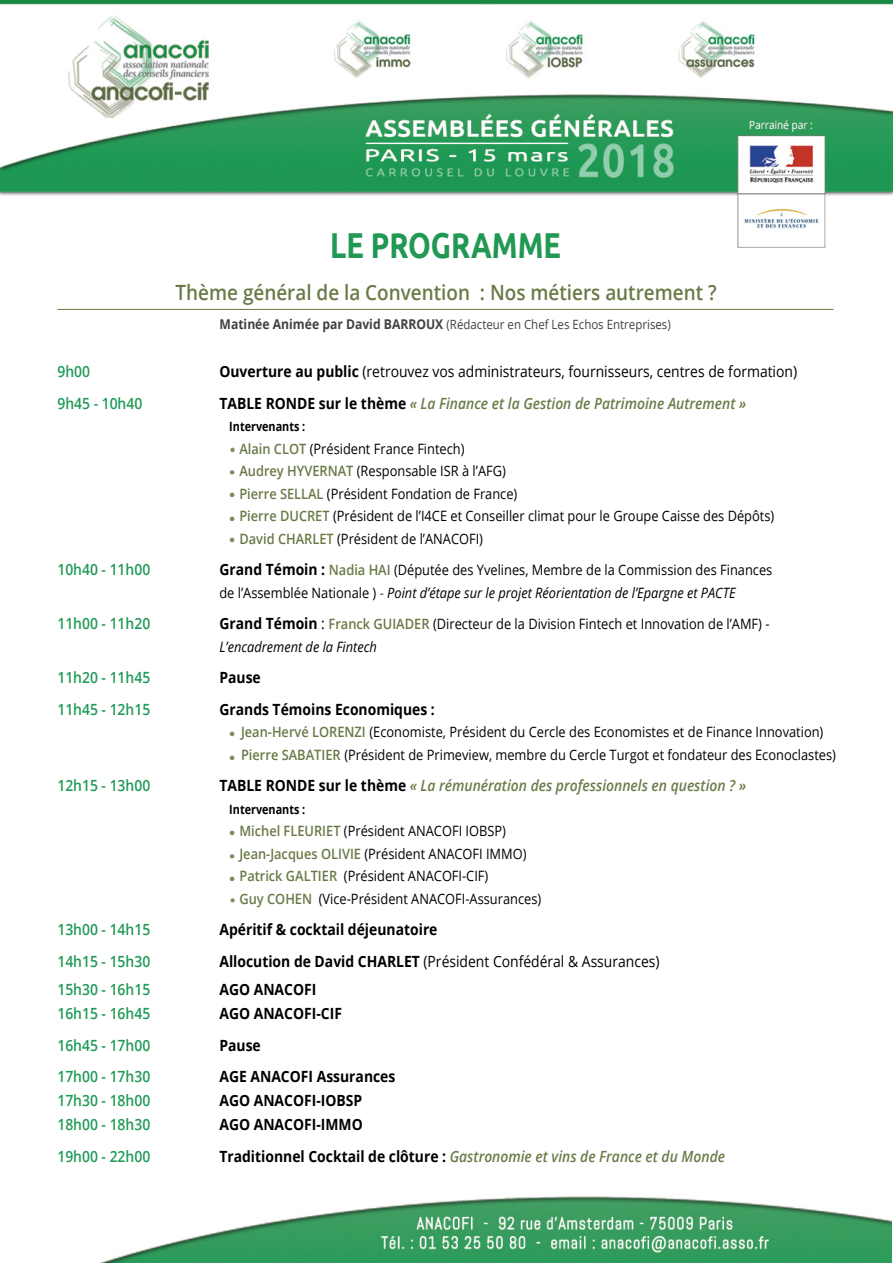
<style>
.page{position:relative;width:893px;height:1263px;background:#fff}
.page>*{position:absolute;margin:0;border:0;box-sizing:border-box;transform-origin:0 0}
.t1{font:700 36px "Ubuntu";color:#219854;scale:.8 1}
.t2{font:600 21px "Open Sans";color:#697a47;scale:.9 1}
.t3{font:italic 600 15.45px "Open Sans";color:#6b7b49;scale:.9 1}
.t4{font:600 15.45px "Open Sans";color:#209a55;scale:.9 1}
.t5{font:700 15.45px "Open Sans";color:#000;scale:.9 1}
.t6{font:15.45px "Open Sans";color:#000;scale:.9 1}
.t7{font:14.25px/22.5px "Open Sans";color:#000;scale:.9 1}
.t8{font:12.75px "Open Sans";color:#414042;scale:.9 1}
.t9{font:700 12.75px "Open Sans";color:#000;scale:.85 1}
.s1{font-weight:700;font-size:13.5px}
.s2{font-weight:700}
.s3{font-weight:700;font-style:normal;color:#000}
.s4{font-weight:600;color:#697947}
.s5{font-weight:700;font-size:15.45px}
.s6{font-style:italic}
.s7{font-size:15.45px}
</style>
<div class="page">
<img style="left:0;top:0;width:893px;height:248px">
<img style="left:100px;top:1196px;width:792px;height:67px">
<svg style="left:229px;top:492px;width:6px;height:6px"></svg>
<svg style="left:229px;top:537px;width:6px;height:6px"></svg>
<svg style="left:229px;top:516px;width:6px;height:6px"></svg>
<svg style="left:229px;top:731px;width:6px;height:6px"></svg>
<svg style="left:229px;top:830px;width:6px;height:6px"></svg>
<svg style="left:229px;top:854px;width:6px;height:5px"></svg>
<svg style="left:229px;top:876px;width:6px;height:6px"></svg>
<svg style="left:230px;top:898px;width:5px;height:5px"></svg>
<svg style="left:230px;top:447px;width:5px;height:6px"></svg>
<svg style="left:229px;top:470px;width:6px;height:5px"></svg>
<svg style="left:229px;top:755px;width:6px;height:6px"></svg>
<hr style="left:57px;top:309px;width:776px;height:1px;background:#6a7b48">
<h1 class="t1" style="left:330px;top:223px;width:290px">LE PROGRAMME</h1>
<h2 class="t2" style="left:176px;top:278px;width:603px">Thème général de la Convention : Nos métiers autrement ?</h2>
<p class="t8" style="left:220px;top:315px;width:503px"><span class="s1">Matinée Animée par David BARROUX</span> (Rédacteur en Chef Les Echos Entreprises)</p>
<p class="t4" style="left:57px;top:361px;width:38px">9h00</p>
<p class="t6" style="left:219px;top:361px;width:643px"><span class="s2">Ouverture au public</span> (retrouvez vos administrateurs, fournisseurs, centres de formation)</p>
<p class="t4" style="left:57px;top:393px;width:96px">9h45 - 10h40</p>
<p class="t3" style="left:219px;top:393px;width:587px"><span class="s3">TABLE RONDE sur le thème</span> « La Finance et la Gestion de Patrimoine Autrement »</p>
<p class="t9" style="left:229px;top:418px;width:91px">Intervenants :</p>
<p class="t7" style="left:239px;top:437px;width:596px"><span class="s4">Alain CLOT</span> (Président France Fintech)<br><span class="s4">Audrey HYVERNAT</span> (Responsable ISR à l’AFG)<br><span class="s4">Pierre SELLAL</span> (Président Fondation de France)<br><span class="s4">Pierre DUCRET</span> (Président de l’I4CE et Conseiller climat pour le Groupe Caisse des Dépôts)<br><span class="s4">David CHARLET</span> (Président de l’ANACOFI)</p>
<p class="t4" style="left:57px;top:559px;width:105px">10h40 - 11h00</p>
<p class="t7" style="left:219px;top:559px;width:616px"><span class="s5">Grand Témoin :</span> <span class="s4">Nadia HAI</span> (Députée des Yvelines, Membre de la Commission des Finances de l’Assemblée Nationale ) <span class="s4">-</span> <span class="s6">Point d’étape sur le projet Réorientation de l’Epargne et PACTE</span></p>
<p class="t4" style="left:57px;top:613px;width:105px">11h00 - 11h20</p>
<p class="t7" style="left:219px;top:613px;width:613px"><span class="s5">Grand Témoin</span> <span class="s7">:</span> <span class="s4">Franck GUIADER</span> (Directeur de la Division Fintech et Innovation de l’AMF) -<br><span class="s6">L’encadrement de la Fintech</span></p>
<p class="t4" style="left:57px;top:667px;width:105px">11h20 - 11h45</p>
<p class="t5" style="left:219px;top:667px;width:47px">Pause</p>
<p class="t4" style="left:57px;top:699px;width:105px">11h45 - 12h15</p>
<p class="t5" style="left:219px;top:698px;width:241px">Grands Témoins Economiques :</p>
<p class="t7" style="left:241px;top:721px;width:662px"><span class="s4">Jean-Hervé LORENZI</span> (Economiste, Président du Cercle des Economistes et de Finance Innovation)<br><span class="s4">Pierre SABATIER</span> (Président de Primeview, membre du Cercle Turgot et fondateur des Econoclastes)</p>
<p class="t4" style="left:57px;top:775px;width:105px">12h15 - 13h00</p>
<p class="t3" style="left:219px;top:775px;width:587px"><span class="s3">TABLE RONDE sur le thème</span> « La rémunération des professionnels en question ? »</p>
<p class="t9" style="left:229px;top:800px;width:91px">Intervenants :</p>
<p class="t7" style="left:239px;top:820px;width:337px"><span class="s4">Michel FLEURIET</span> (Président ANACOFI IOBSP)<br><span class="s4">Jean-Jacques OLIVIE</span> (Président ANACOFI IMMO)<br><span class="s4">Patrick GALTIER</span> (Président ANACOFI-CIF)<br><span class="s4">Guy COHEN</span> (Vice-Président ANACOFI-Assurances)</p>
<p class="t4" style="left:57px;top:919px;width:105px">13h00 - 14h15</p>
<p class="t5" style="left:219px;top:919px;width:244px">Apéritif &amp; cocktail déjeunatoire</p>
<p class="t4" style="left:57px;top:951px;width:105px">14h15 - 15h30</p>
<p class="t6" style="left:219px;top:951px;width:491px"><span class="s2">Allocution de David CHARLET</span> (Président Confédéral &amp; Assurances)</p>
<p class="t4" style="left:57px;top:979px;width:105px">15h30 - 16h15</p>
<p class="t5" style="left:219px;top:979px;width:109px">AGO ANACOFI</p>
<p class="t4" style="left:57px;top:1003px;width:105px">16h15 - 16h45</p>
<p class="t5" style="left:219px;top:1003px;width:138px">AGO ANACOFI-CIF</p>
<p class="t4" style="left:57px;top:1035px;width:105px">16h45 - 17h00</p>
<p class="t5" style="left:219px;top:1034px;width:47px">Pause</p>
<p class="t4" style="left:57px;top:1066px;width:105px">17h00 - 17h30</p>
<p class="t5" style="left:219px;top:1066px;width:197px">AGE ANACOFI Assurances</p>
<p class="t4" style="left:57px;top:1090px;width:105px">17h30 - 18h00</p>
<p class="t5" style="left:219px;top:1090px;width:160px">AGO ANACOFI-IOBSP</p>
<p class="t4" style="left:57px;top:1114px;width:105px">18h00 - 18h30</p>
<p class="t5" style="left:219px;top:1114px;width:161px">AGO ANACOFI-IMMO</p>
<p class="t4" style="left:57px;top:1146px;width:105px">19h00 - 22h00</p>
<p class="t3" style="left:219px;top:1146px;width:563px"><span class="s3">Traditionnel Cocktail de clôture :</span> Gastronomie et vins de France et du Monde</p>
</div>
